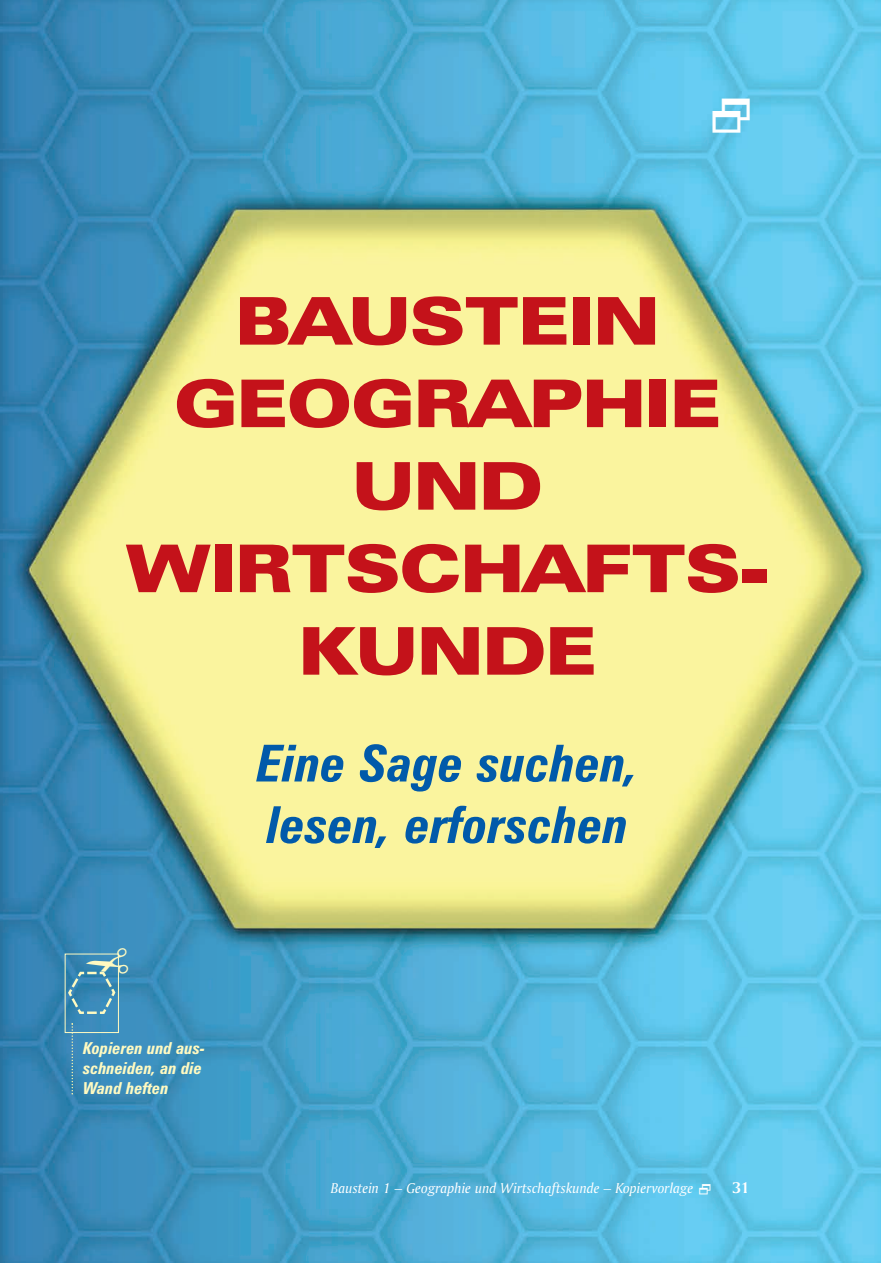
<style>
.page{position:relative;width:881px;height:1263px;background:#fff}
.page>*{position:absolute;margin:0;border:0;box-sizing:border-box;transform-origin:0 0}
.t1{font:900 expanded 66px/82.5px "Zurich BT";color:#c4121a;text-align:center}
.t2{font:italic 700 condensed 51px/61.5px "Zurich BT";color:#015aaa}
.t3{font:49.5px "Webdings";color:#fff}
.t4{font:italic 700 condensed 16.5px/19.8px "Zurich BT";color:#fffac1}
.t5{font:15px "Amerigo BT Italic A";color:#fff}
.s1{font-family:"Amerigo BT Bold A";font-size:16.5px}
</style>
<div class="page">
<img style="left:0;top:0;width:880px;height:1263px">
<svg style="left:71px;top:1023px;width:2px;height:71px"></svg>
<div style="left:65px;top:954px;width:54px;height:79px;border:1px solid #fffac1"></div>
<svg style="left:67px;top:948px;width:61px;height:67px;background:#4791b7"></svg>
<p class="t3" style="left:706px;top:82px;width:51px">•</p>
<p class="t1" style="left:126px;top:286px;width:645px">BAUSTEIN<br>GEOGRAPHIE<br>UND<br>WIRTSCHAFTS-<br>KUNDE</p>
<p class="t2" style="left:257px;top:737px;width:383px">Eine Sage suchen, lesen, erforschen</p>
<p class="t4" style="left:83px;top:1040px;width:123px">Kopieren und aus&shy;schneiden, an die<br>Wand heften</p>
<p class="t5" style="left:331px;top:1182px;width:420px">Baustein 1 – Geographie und Wirtschaftskunde – Kopiervorlage • <span class="s1">31</span></p>
</div>
